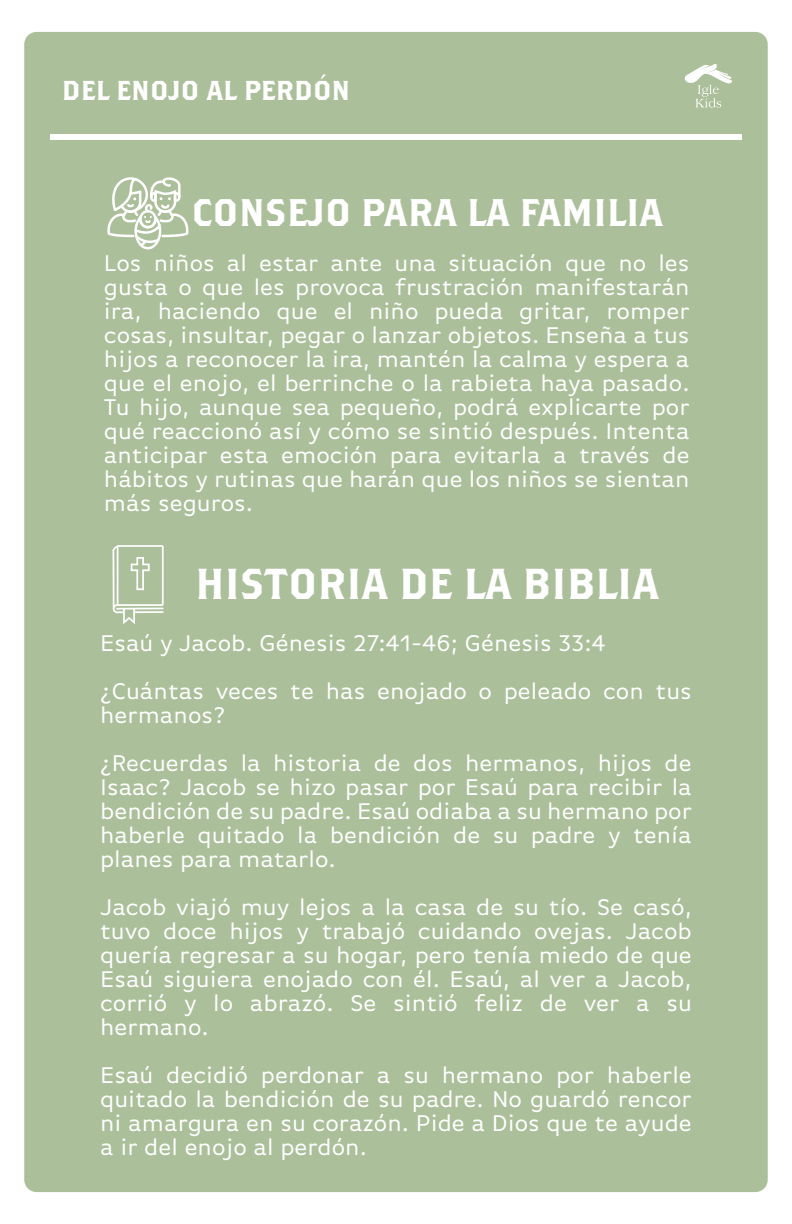
<style>
.page{position:relative;width:792px;height:1224px;background:#fff}
.page>*{position:absolute;margin:0;border:0;box-sizing:border-box;transform-origin:0 0}
.t1{font:43.2px "Brothers OT";color:#fff}
.t2{font:38.4px "Brothers OT";color:#fff}
.t3{font:27.2px "Brothers OT";color:#fff}
.t4{font:24px/24px "Basic Gothic Pro";color:#fff;text-align:justify}
</style>
<div class="page">
<div style="left:24px;top:32px;width:744px;height:1160px;background:#abc09a;border-radius:12px"></div>
<svg style="left:113px;top:545px;width:51px;height:79px"></svg>
<div style="left:50px;top:134px;width:692px;height:6px;background:#fff"></div>
<svg style="left:107px;top:177px;width:81px;height:72px"></svg>
<svg style="left:684px;top:64px;width:48px;height:44px"></svg>
<p class="t3" style="left:62px;top:78px;width:290px">DEL ENOJO AL PERDÓN</p>
<h2 class="t2" style="left:192px;top:195px;width:473px">CONSEJO PARA LA FAMILIA</h2>
<p class="t4" style="left:104px;top:251px;width:587px">Los niños al estar ante una situación que no les gusta o que les provoca frustración manifestarán ira, haciendo que el niño pueda gritar, romper cosas, insultar, pegar o lanzar objetos. Enseña a tus hijos a reconocer la ira, mantén la calma y espera a que el enojo, el berrinche o la rabieta haya pasado.<br>Tu hijo, aunque sea pequeño, podrá explicarte por qué reaccionó así y cómo se sintió después. Intenta anticipar esta emoción para evitarla a través de hábitos y rutinas que harán que los niños se sientan más seguros.</p>
<h1 class="t1" style="left:195px;top:564px;width:465px">HISTORIA DE LA BIBLIA</h1>
<p class="t4" style="left:100px;top:619px;width:593px;line-height:48px">Esaú y Jacob. Génesis 27:41-46; Génesis 33:4 ¿Cuántas veces te has enojado o peleado con tus</p>
<p class="t4" style="left:100px;top:691px;width:593px;line-height:48px">hermanos?<br>¿Recuerdas la historia de dos hermanos, hijos de</p>
<p class="t4" style="left:100px;top:775px;width:593px">Isaac? Jacob se hizo pasar por Esaú para recibir la bendición de su padre. Esaú odiaba a su hermano por haberle quitado la bendición de su padre y tenía planes para matarlo.</p>
<p class="t4" style="left:100px;top:895px;width:593px">Jacob viajó muy lejos a la casa de su tío. Se casó, tuvo doce hijos y trabajó cuidando ovejas. Jacob quería regresar a su hogar, pero tenía miedo de que Esaú siguiera enojado con él. Esaú, al ver a Jacob, corrió y lo abrazó. Se sintió feliz de ver a su hermano.</p>
<p class="t4" style="left:100px;top:1063px;width:593px">Esaú decidió perdonar a su hermano por haberle quitado la bendición de su padre. No guardó rencor ni amargura en su corazón. Pide a Dios que te ayude a ir del enojo al perdón.</p>
</div>
